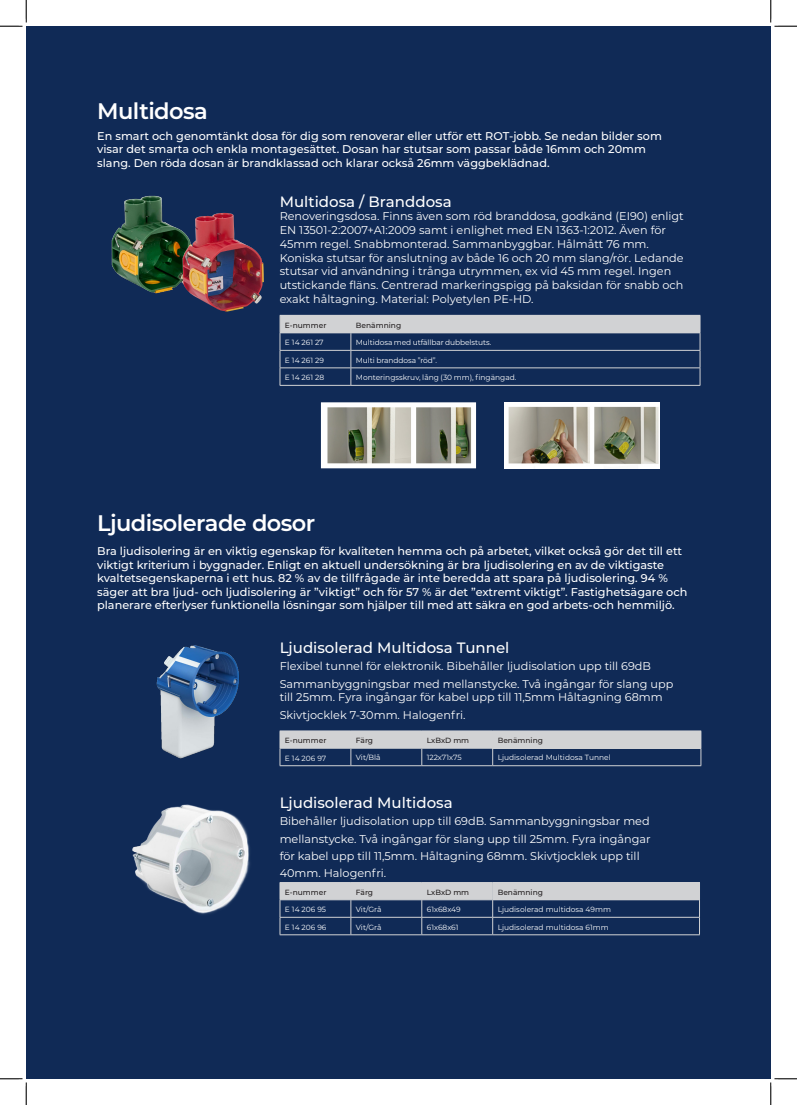
<style>
.page{position:relative;width:797px;height:1105px;background:#fff}
.page>*{position:absolute;margin:0;border:0;box-sizing:border-box;transform-origin:0 0}
.Heading_1{font:600 22.5px "Montserrat";letter-spacing:-.025em;color:#fff}
.t1{font:500 15px "Montserrat";color:#fff}
.t2{font:11.25px/13.8px "Montserrat";color:#fff}
.t3{font:500 11.25px/13.5px "Montserrat";color:#fff}
.t4{font:7.5px "Montserrat";color:#fff}
.t5{font:500 7.5px "Montserrat";color:#231f20}
</style>
<div class="page">
<div style="left:26px;top:26px;width:744px;height:1053px;background:#102a56"></div>
<div style="left:280px;top:315px;width:71px;height:18px;background:#d1d2d4"></div>
<div style="left:351px;top:315px;width:349px;height:18px;background:#d1d2d4"></div>
<hr style="left:280px;top:350px;width:71px;height:1px;background:#d1d2d4">
<hr style="left:351px;top:350px;width:349px;height:1px;background:#d1d2d4">
<hr style="left:280px;top:368px;width:71px;height:1px;background:#d1d2d4">
<hr style="left:351px;top:368px;width:349px;height:1px;background:#d1d2d4">
<hr style="left:280px;top:385px;width:71px;height:1px;background:#d1d2d4">
<hr style="left:351px;top:385px;width:349px;height:1px;background:#d1d2d4">
<svg style="left:350px;top:334px;width:1px;height:51px"></svg>
<svg style="left:699px;top:334px;width:1px;height:51px"></svg>
<hr style="left:351px;top:333px;width:349px;height:1px;background:#d1d2d4">
<svg style="left:280px;top:316px;width:1px;height:69px"></svg>
<hr style="left:280px;top:333px;width:71px;height:1px;background:#d1d2d4">
<img style="left:505px;top:402px;width:155px;height:66px">
<img style="left:111px;top:195px;width:71px;height:99px">
<img style="left:182px;top:213px;width:82px;height:99px">
<img style="left:327px;top:408px;width:143px;height:54px">
<div style="left:321px;top:402px;width:155px;height:66px;border:5px solid #fff"></div>
<div style="left:492px;top:731px;width:209px;height:17px;background:#d1d2d4"></div>
<hr style="left:492px;top:748px;width:209px;height:1px;background:#d1d2d4">
<svg style="left:280px;top:731px;width:213px;height:34px"></svg>
<svg style="left:700px;top:749px;width:1px;height:16px"></svg>
<hr style="left:280px;top:765px;width:71px;height:1px;background:#d1d2d4">
<hr style="left:351px;top:765px;width:71px;height:1px;background:#d1d2d4">
<hr style="left:422px;top:765px;width:70px;height:1px;background:#d1d2d4">
<hr style="left:492px;top:765px;width:209px;height:1px;background:#d1d2d4">
<img style="left:156px;top:645px;width:83px;height:114px">
<img style="left:132px;top:804px;width:118px;height:110px">
<div style="left:492px;top:882px;width:207px;height:18px;background:#d1d2d4"></div>
<hr style="left:492px;top:917px;width:207px;height:1px;background:#d1d2d4">
<svg style="left:280px;top:882px;width:213px;height:52px"></svg>
<svg style="left:699px;top:883px;width:1px;height:51px"></svg>
<hr style="left:280px;top:934px;width:71px;height:1px;background:#d1d2d4">
<hr style="left:351px;top:934px;width:71px;height:1px;background:#d1d2d4">
<hr style="left:422px;top:934px;width:70px;height:1px;background:#d1d2d4">
<hr style="left:492px;top:934px;width:207px;height:1px;background:#d1d2d4">
<svg style="left:0;top:0;width:27px;height:27px"></svg>
<svg style="left:0;top:1078px;width:27px;height:27px"></svg>
<svg style="left:770px;top:0;width:27px;height:27px"></svg>
<svg style="left:770px;top:1078px;width:27px;height:27px"></svg>
<p class="Heading_1" style="left:97px;top:95px;width:112px">Multidosa</p>
<p class="t3" style="left:97px;top:129px;width:566px">En smart och genomtänkt dosa för dig som renoverar eller utför ett ROT-jobb. Se nedan bilder som visar det smarta och enkla montagesättet. Dosan har stutsar som passar både 16mm och 20mm slang. Den röda dosan är brandklassad och klarar också 26mm väggbeklädnad.</p>
<p class="t1" style="left:280px;top:191px;width:173px">Multidosa / Branddosa</p>
<p class="t2" style="left:280px;top:209px;width:405px">Renoveringsdosa. Finns även som röd branddosa, godkänd (EI90) enligt</p>
<p class="t2" style="left:280px;top:223px;width:405px">EN 13501-2:2007+A1:2009 samt i enlighet med EN 1363-1:2012. Även för 45mm regel. Snabbmonterad. Sammanbyggbar. Hålmått 76 mm.<br>Koniska stutsar för anslutning av både 16 och 20 mm slang/rör. Ledande stutsar vid användning i trånga utrymmen, ex vid 45 mm regel. Ingen utstickande fläns. Centrerad markeringspigg på baksidan för snabb och exakt håltagning. Material: Polyetylen PE-HD.</p>
<p class="t5" style="left:285px;top:320px;width:43px">E-nummer</p>
<p class="t5" style="left:356px;top:320px;width:47px">Benämning</p>
<p class="t4" style="left:285px;top:337px;width:40px">E 14 261 27</p>
<p class="t4" style="left:356px;top:337px;width:137px">Multidosa med utfällbar dubbelstuts.</p>
<p class="t4" style="left:285px;top:355px;width:40px">E 14 261 29</p>
<p class="t4" style="left:356px;top:355px;width:83px">Multi branddosa ”röd”.</p>
<p class="t4" style="left:285px;top:372px;width:41px">E 14 261 28</p>
<p class="t4" style="left:356px;top:372px;width:162px">Monteringsskruv, lång (30 mm), fingängad.</p>
<p class="Heading_1" style="left:97px;top:507px;width:220px">Ljudisolerade dosor</p>
<p class="t3" style="left:97px;top:544px;width:591px">Bra ljudisolering är en viktig egenskap för kvaliteten hemma och på arbetet, vilket också gör det till ett viktigt kriterium i byggnader. Enligt en aktuell undersökning är bra ljudisolering en av de viktigaste kvaltetsegenskaperna i ett hus. 82 % av de tillfrågade är inte beredda att spara på ljudisolering. 94 % säger att bra ljud- och ljudisolering är ”viktigt” och för 57 % är det ”extremt viktigt”. Fastighetsägare och planerare efterlyser funktionella lösningar som hjälper till med att säkra en god arbets-och hemmiljö.</p>
<p class="t1" style="left:280px;top:637px;width:231px">Ljudisolerad Multidosa Tunnel</p>
<p class="t2" style="left:280px;top:659px;width:373px">Flexibel tunnel för elektronik. Bibehåller ljudisolation upp till 69dB</p>
<p class="t2" style="left:280px;top:676px;width:395px">Sammanbyggningsbar med mellanstycke. Två ingångar för slang upp till 25mm. Fyra ingångar för kabel upp till 11,5mm Håltagning 68mm</p>
<p class="t2" style="left:280px;top:707px;width:187px">Skivtjocklek 7-30mm. Halogenfri.</p>
<p class="t5" style="left:285px;top:735px;width:43px">E-nummer</p>
<p class="t5" style="left:356px;top:735px;width:19px">Färg</p>
<p class="t5" style="left:427px;top:735px;width:44px">LxBxD mm</p>
<p class="t5" style="left:497px;top:735px;width:47px">Benämning</p>
<p class="t4" style="left:285px;top:753px;width:43px">E 14 206 97</p>
<p class="t4" style="left:356px;top:753px;width:26px">Vit/Blå</p>
<p class="t4" style="left:427px;top:753px;width:36px">122x71x75</p>
<p class="t4" style="left:497px;top:753px;width:115px">Ljudisolerad Multidosa Tunnel</p>
<p class="t1" style="left:280px;top:792px;width:174px">Ljudisolerad Multidosa</p>
<p class="t2" style="left:280px;top:814px;width:371px">Bibehåller ljudisolation upp till 69dB. Sammanbyggningsbar med</p>
<p class="t2" style="left:280px;top:831px;width:372px">mellanstycke. Två ingångar för slang upp till 25mm. Fyra ingångar</p>
<p class="t2" style="left:280px;top:849px;width:361px">för kabel upp till 11,5mm. Håltagning 68mm. Skivtjocklek upp till</p>
<p class="t2" style="left:280px;top:866px;width:108px">40mm. Halogenfri.</p>
<p class="t5" style="left:285px;top:887px;width:43px">E-nummer</p>
<p class="t5" style="left:356px;top:887px;width:19px">Färg</p>
<p class="t5" style="left:427px;top:887px;width:44px">LxBxD mm</p>
<p class="t5" style="left:497px;top:887px;width:47px">Benämning</p>
<p class="t4" style="left:285px;top:904px;width:43px">E 14 206 95</p>
<p class="t4" style="left:356px;top:904px;width:27px">Vit/Grå</p>
<p class="t4" style="left:427px;top:904px;width:35px">61x68x49</p>
<p class="t4" style="left:497px;top:904px;width:115px">Ljudisolerad multidosa 49mm</p>
<p class="t4" style="left:285px;top:922px;width:43px">E 14 206 96</p>
<p class="t4" style="left:356px;top:922px;width:27px">Vit/Grå</p>
<p class="t4" style="left:427px;top:922px;width:33px">61x68x61</p>
<p class="t4" style="left:497px;top:922px;width:113px">Ljudisolerad multidosa 61mm</p>
</div>
